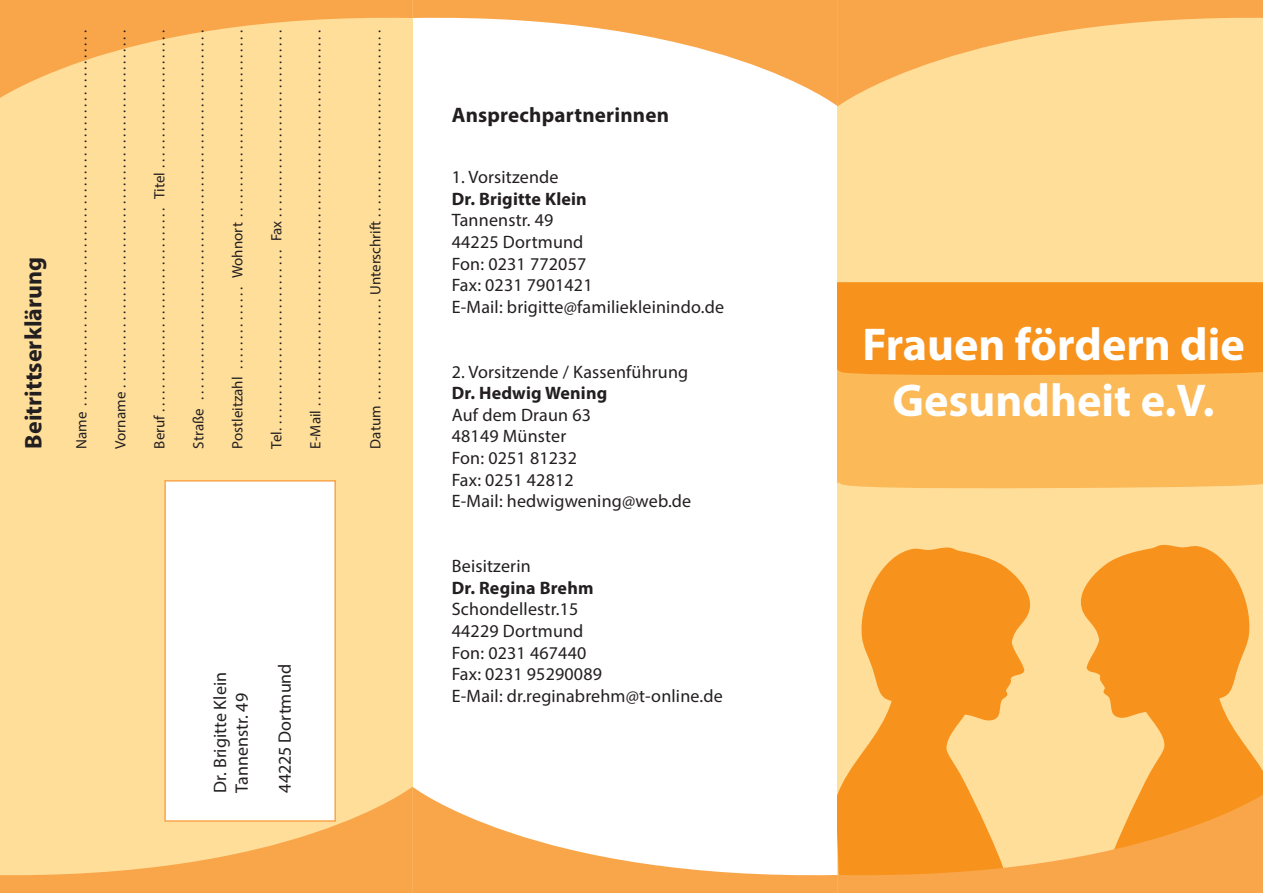
<style>
.page{position:relative;width:1263px;height:893px;background:#fff}
.page>*{position:absolute;margin:0;border:0;box-sizing:border-box;transform-origin:0 0}
.t1{font:700 46.2px/55.5px "Myriad Pro";color:#fff;text-align:center}
.t2{font:700 24px "Myriad Pro";color:#231f20}
.t3{font:700 21px "Myriad Pro";letter-spacing:.01em;color:#231f20}
.t4{font:18px/21.6px "Myriad Pro";letter-spacing:.01em;color:#231f20}
.t5{font:700 18px "Myriad Pro";letter-spacing:.01em;color:#231f20}
.t6{font:15px "Myriad Pro";color:#231f20}
</style>
<div class="page">
<div style="left:0;top:0;width:412px;height:893px;background:#ffde9a"></div>
<div style="left:838px;top:0;width:425px;height:893px;background:#ffde9a"></div>
<svg style="left:840px;top:0;width:423px;height:105px"></svg>
<svg style="left:840px;top:547px;width:190px;height:240px;fill:#f7931d"></svg>
<div style="left:838px;top:376px;width:425px;height:113px;background:#fcb958"></div>
<div style="left:838px;top:282px;width:425px;height:94px;background:#f7931d"></div>
<svg style="left:1080px;top:544px;width:183px;height:243px;fill:#f7931d"></svg>
<svg style="left:838px;top:787px;width:425px;height:106px"></svg>
<svg style="left:415px;top:787px;width:423px;height:106px"></svg>
<svg style="left:412px;top:0;width:428px;height:106px"></svg>
<svg style="left:0;top:0;width:412px;height:98px"></svg>
<svg style="left:0;top:787px;width:415px;height:106px"></svg>
<div style="left:164px;top:480px;width:172px;height:342px;background:#fff;border:2px solid #f9a64a"></div>
<h2 class="t2" style="left:18px;top:449px;width:193px;rotate:-90deg">Beitrittserklärung</h2>
<p class="t6" style="left:72px;top:449px;width:420px;rotate:-90deg">Name ..............................................................</p>
<p class="t6" style="left:111px;top:449px;width:420px;rotate:-90deg">Vorname ...........................................................</p>
<p class="t6" style="left:150px;top:449px;width:420px;rotate:-90deg">Beruf .................................. Titel .......................</p>
<p class="t6" style="left:189px;top:449px;width:420px;rotate:-90deg">Straße .............................................................</p>
<p class="t6" style="left:228px;top:449px;width:420px;rotate:-90deg">Postleitzahl .............. Wohnort ...............................</p>
<p class="t6" style="left:267px;top:449px;width:420px;rotate:-90deg">Tel. ............................. Fax...............................</p>
<p class="t6" style="left:306px;top:449px;width:420px;rotate:-90deg">E-Mail ..............................................................</p>
<p class="t6" style="left:366px;top:449px;width:420px;rotate:-90deg">Datum .................Unterschrift...............................</p>
<p class="t4" style="left:209px;top:793px;width:122px;rotate:-90deg">Dr. Brigitte Klein<br>Tannenstr. 49</p>
<p class="t4" style="left:274px;top:793px;width:131px;rotate:-90deg">44225 Dortmund</p>
<h3 class="t3" style="left:452px;top:101px;width:219px">Ansprechpartnerinnen</h3>
<p class="t4" style="left:452px;top:166px;width:108px">1. Vorsitzende</p>
<p class="t5" style="left:452px;top:187px;width:136px">Dr. Brigitte Klein</p>
<p class="t4" style="left:452px;top:209px;width:274px">Tannenstr. 49<br>44225 Dortmund<br>Fon: 0231 772057<br>Fax: 0231 7901421<br>E-Mail: brigitte@familiekleinindo.de</p>
<p class="t4" style="left:452px;top:361px;width:238px">2. Vorsitzende / Kassenführung</p>
<p class="t5" style="left:452px;top:381px;width:157px">Dr. Hedwig Wening</p>
<p class="t4" style="left:452px;top:404px;width:241px">Auf dem Draun 63<br>48149 Münster<br>Fon: 0251 81232<br>Fax: 0251 42812<br>E-Mail: hedwigwening@web.de</p>
<p class="t4" style="left:452px;top:555px;width:80px">Beisitzerin</p>
<p class="t5" style="left:452px;top:576px;width:143px">Dr. Regina Brehm</p>
<p class="t4" style="left:452px;top:598px;width:272px">Schondellestr.15<br>44229 Dortmund<br>Fon: 0231 467440<br>Fax: 0231 95290089<br>E-Mail: dr.reginabrehm@t-online.de</p>
<h1 class="t1" style="left:862px;top:315px;width:384px">Frauen fördern die<br>Gesundheit e.V.</h1>
</div>
